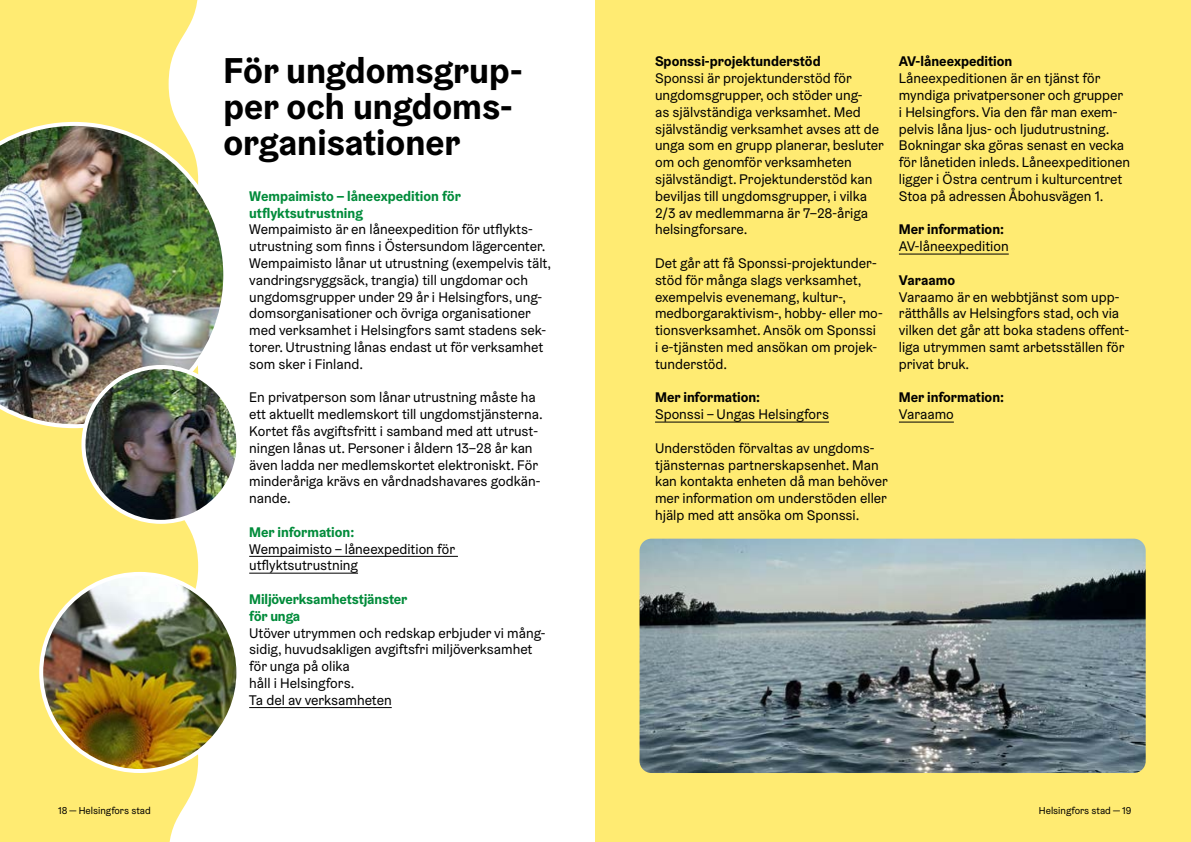
<style>
.page{position:relative;width:1191px;height:842px;background:#fff}
.page>*{position:absolute;margin:0;border:0;box-sizing:border-box;transform-origin:0 0}
.t1{font:700 36px/36px "Helsinki Grotesk";color:#000}
.t2{font:14px/16.8px "Helsinki Grotesk";color:#000}
.t3{font:700 14px/16.8px "Helsinki Grotesk";color:#008b3a}
.t4{font:700 14px "Helsinki Grotesk";color:#000}
.t5{font:10px "Helsinki Grotesk";color:#000}
</style>
<div class="page">
<div style="left:595px;top:0;width:596px;height:842px;background:#ffeb72"></div>
<div style="left:0;top:0;width:198px;height:842px;background:#ffeb72"></div>
<img style="left:0;top:122px;width:224px;height:306px">
<img style="left:639px;top:539px;width:506px;height:234px">
<img style="left:41px;top:574px;width:197px;height:197px;border-radius:99px">
<div style="left:39px;top:572px;width:201px;height:201px;border:4px solid #fff;border-radius:50%"></div>
<img style="left:83px;top:367px;width:155px;height:155px;border-radius:77px">
<div style="left:81px;top:365px;width:159px;height:159px;border:4px solid #fff;border-radius:50%"></div>
<hr style="left:249px;top:556px;width:209px;height:1px;background:#000">
<hr style="left:249px;top:573px;width:109px;height:1px;background:#000">
<hr style="left:249px;top:707px;width:143px;height:1px;background:#000">
<hr style="left:655px;top:422px;width:174px;height:1px;background:#000">
<hr style="left:899px;top:254px;width:109px;height:1px;background:#000">
<hr style="left:899px;top:422px;width:55px;height:1px;background:#000">
<h1 class="t1" style="left:223px;top:52px;width:301px">För ungdomsgrup&shy;per och ungdoms&shy;organisationer</h1>
<p class="t4" style="left:655px;top:53px;width:167px">Sponssi-projektunderstöd</p>
<p class="t2" style="left:655px;top:70px;width:230px">Sponssi är projektunderstöd för ungdomsgrupper, och stöder ung-<br>as självständiga verksamhet. Med självständig verksamhet avses att de unga som en grupp planerar, besluter om och genomför verksamheten självständigt. Projektunderstöd kan beviljas till ungdomsgrupper, i vilka 2/3 av medlemmarna är 7–28-åriga helsingforsare.</p>
<p class="t2" style="left:655px;top:255px;width:229px">Det går att få Sponssi-projektunder&shy;stöd för många slags verksamhet, exempelvis evenemang, kultur-, medborgaraktivism-, hobby- eller mo&shy;tionsverksamhet. Ansök om Sponssi<br>i e-tjänsten med ansökan om projek&shy;tunderstöd.</p>
<p class="t4" style="left:655px;top:389px;width:107px">Mer information:</p>
<p class="t2" style="left:655px;top:406px;width:175px">Sponssi – Ungas Helsingfors</p>
<p class="t2" style="left:655px;top:439px;width:234px">Understöden förvaltas av ungdoms&shy;tjänsternas partnerskapsenhet. Man kan kontakta enheten då man behöver mer information om understöden eller hjälp med att ansöka om Sponssi.</p>
<p class="t3" style="left:249px;top:187px;width:213px">Wempaimisto – låneexpedition för utflyktsutrustning</p>
<p class="t2" style="left:249px;top:221px;width:303px">Wempaimisto är en låneexpedition för utflykts&shy;utrustning som finns i Östersundom lägercenter.<br>Wempaimisto lånar ut utrustning (exempelvis tält, vandringsryggsäck, trangia) till ungdomar och ungdomsgrupper under 29 år i Helsingfors, ung&shy;domsorganisationer och övriga organisationer med verksamhet i Helsingfors samt stadens sek&shy;torer. Utrustning lånas endast ut för verksamhet som sker i Finland.</p>
<p class="t2" style="left:249px;top:389px;width:295px">En privatperson som lånar utrustning måste ha ett aktuellt medlemskort till ungdomstjänsterna.<br>Kortet fås avgiftsfritt i samband med att utrust&shy;ningen lånas ut. Personer i åldern 13–28 år kan även ladda ner medlemskortet elektroniskt. För minderåriga krävs en vårdnadshavares godkän&shy;nande.</p>
<p class="t3" style="left:249px;top:523px;width:107px">Mer information:</p>
<p class="t2" style="left:249px;top:540px;width:207px">Wempaimisto – låneexpedition för utflyktsutrustning</p>
<p class="t3" style="left:249px;top:590px;width:160px">Miljöverksamhetstjänster för unga</p>
<p class="t2" style="left:249px;top:624px;width:298px">Utöver utrymmen och redskap erbjuder vi mång&shy;sidig, huvudsakligen avgiftsfri miljöverksamhet för unga på olika<br>håll i Helsingfors.<br>Ta del av verksamheten</p>
<p class="t4" style="left:899px;top:53px;width:115px">AV-låneexpedition</p>
<p class="t2" style="left:899px;top:70px;width:233px">Låneexpeditionen är en tjänst för myndiga privatpersoner och grupper<br>i Helsingfors. Via den får man exem&shy;pelvis låna ljus- och ljudutrustning.<br>Bokningar ska göras senast en vecka för lånetiden inleds. Låneexpeditionen ligger i Östra centrum i kulturcentret Stoa på adressen Åbohusvägen 1.</p>
<p class="t4" style="left:899px;top:221px;width:107px">Mer information:</p>
<p class="t2" style="left:899px;top:238px;width:111px">AV-låneexpedition</p>
<p class="t4" style="left:899px;top:271px;width:58px">Varaamo</p>
<p class="t2" style="left:899px;top:288px;width:231px">Varaamo är en webbtjänst som upp&shy;rätthålls av Helsingfors stad, och via vilken det går att boka stadens offent&shy;liga utrymmen samt arbetsställen för privat bruk.</p>
<p class="t4" style="left:899px;top:389px;width:107px">Mer information:</p>
<p class="t2" style="left:899px;top:406px;width:56px">Varaamo</p>
<p class="t5" style="left:58px;top:804px;width:94px">18 — Helsingfors stad</p>
<p class="t5" style="left:1039px;top:804px;width:94px">Helsingfors stad — 19</p>
</div>
